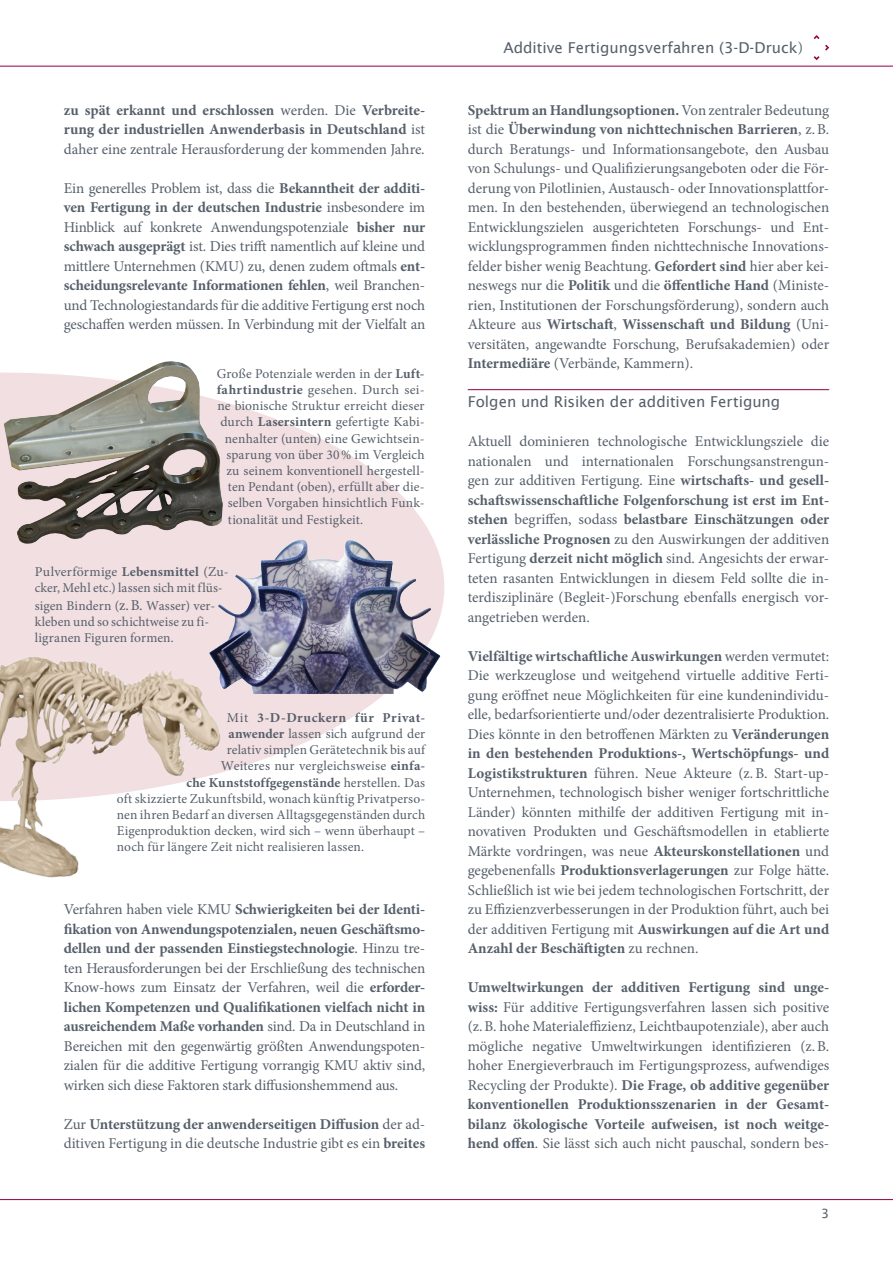
<style>
.page{position:relative;width:893px;height:1263px;background:#fff}
.page>*{position:absolute;margin:0;border:0;box-sizing:border-box;transform-origin:0 0}
.t1{font:15px/19.5px "Minion Pro";letter-spacing:-.005em;color:#565f6a;text-align:justify}
.t2{font:700 15px/19.5px "Minion Pro";color:#565f6a;text-align:justify}
.t3{font:15px "Lucida Sans";color:#565f6a}
.t4{font:13.5px/16.2px "Minion Pro";letter-spacing:.01em;color:#565f6a}
.t5{font:700 13.5px "Minion Pro";letter-spacing:.015em;color:#565f6a}
.t6{font:700 13.5px "Minion Pro";letter-spacing:.04em;color:#565f6a}
.t7{font:12.75px "Lucida Sans";color:#565f6a}
.s1{font-weight:400}
.s2{font-weight:700}
.s3{font-size:15px}
.s4{font-family:"Minion Pro"}
</style>
<div class="page">
<svg style="left:814px;top:56px;width:5px;height:4px"></svg>
<svg style="left:825px;top:45px;width:4px;height:6px"></svg>
<svg style="left:814px;top:35px;width:5px;height:4px"></svg>
<hr style="left:0;top:66px;width:893px;height:1px;background:#940042">
<hr style="left:0;top:1199px;width:893px;height:1px;background:#940042">
<hr style="left:468px;top:389px;width:361px;height:1px;background:#940042">
<svg style="left:0;top:372px;width:433px;height:400px;fill:#f2dfe1"></svg>
<img style="left:205px;top:538px;width:239px;height:156px">
<img style="left:0;top:653px;width:225px;height:225px">
<img style="left:1px;top:361px;width:236px;height:185px">
<p class="t2" style="left:64px;top:100px;width:363px">zu spät erkannt und erschlossen <span class="s1">werden. Die</span> Verbreite&shy;rung der industriellen Anwenderbasis in Deutschland <span class="s1">ist daher eine zentrale Herausforderung der kommenden Jahre.</span></p>
<p class="t1" style="left:64px;top:178px;width:363px">Ein generelles Problem ist, dass die <span class="s2">Bekanntheit der additi&shy;ven Fertigung in der deutschen Industrie</span> insbesondere im Hinblick auf konkrete Anwendungspotenziale <span class="s2">bisher nur schwach ausgeprägt</span> ist. Dies trifft namentlich auf kleine und mittlere Unternehmen (KMU) zu, denen zudem oftmals <span class="s2">ent&shy;scheidungsrelevante Informationen fehlen</span>, weil Branchen&shy;und Technologiestandards für die additive Fertigung erst noch geschaffen werden müssen. In Verbindung mit der Vielfalt an</p>
<p class="t4" style="left:217px;top:365px;width:209px">Große Potenziale werden in der <span class="s2">Luft-</span></p>
<p class="t4" style="left:217px;top:382px;width:209px"><span class="s2">fahrtindustrie</span> gesehen. Durch sei-</p>
<p class="t4" style="left:217px;top:398px;width:209px">ne bionische Struktur erreicht dieser</p>
<p class="t4" style="left:220px;top:414px;width:206px">durch <span class="s2">Lasersintern</span> gefertigte Kabi-</p>
<p class="t4" style="left:225px;top:430px;width:201px">nenhalter (unten) eine Gewichtsein-</p>
<p class="t4" style="left:226px;top:446px;width:200px">sparung von über 30% im Vergleich</p>
<p class="t4" style="left:226px;top:463px;width:200px">zu seinem konventionell hergestell-</p>
<p class="t4" style="left:228px;top:479px;width:198px">ten Pendant (oben), erfüllt aber die-</p>
<p class="t4" style="left:228px;top:495px;width:198px">selben Vorgaben hinsichtlich Funk-</p>
<p class="t4" style="left:228px;top:511px;width:137px">tionalität und Festigkeit.</p>
<p class="t4" style="left:35px;top:563px;width:195px">Pulverförmige <span class="s2">Lebensmittel</span> (Zu&shy;cker, Mehl etc.) lassen sich mit flüs-</p>
<p class="t4" style="left:35px;top:598px;width:182px">sigen Bindern (<span class="s3">z.B.</span> Wasser) ver&shy;kleben und so schichtweise zu fi&shy;ligranen Figuren formen.</p>
<p class="t6" style="left:227px;top:708px;width:200px"><span class="s1">Mit</span> 3-D-Druckern für Privat-</p>
<p class="t4" style="left:228px;top:725px;width:198px"><span class="s2">anwender</span> lassen sich aufgrund der</p>
<p class="t4" style="left:227px;top:742px;width:200px">relativ simplen Gerätetechnik bis auf</p>
<p class="t4" style="left:221px;top:758px;width:206px">Weiteres nur vergleichsweise <span class="s2">einfa-</span></p>
<p class="t5" style="left:186px;top:773px;width:240px">che Kunststoffgegenstände <span class="s1">herstellen. Das</span></p>
<p class="t4" style="left:117px;top:790px;width:310px">oft skizzierte Zukunftsbild, wonach künftig Privatperso-</p>
<p class="t4" style="left:117px;top:806px;width:310px">nen ihren Bedarf an diversen Alltagsgegenständen durch</p>
<p class="t4" style="left:117px;top:823px;width:310px">Eigenproduktion decken, wird sich – wenn überhaupt –</p>
<p class="t4" style="left:117px;top:839px;width:249px">noch für längere Zeit nicht realisieren lassen.</p>
<p class="t1" style="left:64px;top:900px;width:363px">Verfahren haben viele KMU <span class="s2">Schwierigkeiten bei der Identi&shy;fikation von Anwendungspotenzialen, neuen Geschäftsmo&shy;dellen und der passenden Einstiegstechnologie</span>. Hinzu tre&shy;ten Herausforderungen bei der Erschließung des technischen Know-hows zum Einsatz der Verfahren, weil die <span class="s2">erforder&shy;lichen Kompetenzen und Qualifikationen vielfach nicht in ausreichendem Maße vorhanden</span> sind. Da in Deutschland in Bereichen mit den gegenwärtig größten Anwendungspoten&shy;zialen für die additive Fertigung vorrangig KMU aktiv sind, wirken sich diese Faktoren stark diffusionshemmend aus.</p>
<p class="t1" style="left:64px;top:1114px;width:363px">Zur <span class="s2">Unterstützung der anwenderseitigen Diffusion</span> der ad&shy;ditiven Fertigung in die deutsche Industrie gibt es ein <span class="s2">breites</span></p>
<p class="t3" style="left:503px;top:39px;width:301px">Additive Fertigungsverfahren (3-D-Druck<span class="s4">)</span></p>
<p class="t1" style="left:468px;top:100px;width:363px"><span class="s2">Spektrum an Handlungsoptionen.</span> Von zentraler Bedeutung ist die <span class="s2">Überwindung von nichttechnischen Barrieren</span>, z.B. durch Beratungs- und Informationsangebote, den Ausbau von Schulungs- und Qualifizierungsangeboten oder die För&shy;derung von Pilotlinien, Austausch- oder Innovationsplattfor&shy;men. In den bestehenden, überwiegend an technologischen Entwicklungszielen ausgerichteten Forschungs- und Ent&shy;wicklungsprogrammen finden nichttechnische Innovations&shy;felder bisher wenig Beachtung. <span class="s2">Gefordert sind</span> hier aber kei&shy;neswegs nur die <span class="s2">Politik</span> und die <span class="s2">öffentliche Hand</span> (Ministe&shy;rien, Institutionen der Forschungsförderung), sondern auch Akteure aus <span class="s2">Wirtschaft</span>, <span class="s2">Wissenschaft und Bildung</span> (Uni&shy;versitäten, angewandte Forschung, Berufsakademien) oder <span class="s2">Intermediäre</span> (Verbände, Kammern).</p>
<p class="t3" style="left:468px;top:393px;width:314px">Folgen und Risiken der additiven Fertigung</p>
<p class="t1" style="left:468px;top:432px;width:363px">Aktuell dominieren technologische Entwicklungsziele die nationalen und internationalen Forschungsanstrengun&shy;gen zur additiven Fertigung. Eine <span class="s2">wirtschafts- und gesell&shy;schaftswissenschaftliche Folgenforschung ist erst im Ent&shy;stehen</span> begriffen, sodass <span class="s2">belastbare Einschätzungen oder verlässliche Prognosen</span> zu den Auswirkungen der additiven Fertigung <span class="s2">derzeit nicht möglich</span> sind. Angesichts der erwar&shy;teten rasanten Entwicklungen in diesem Feld sollte die in&shy;terdisziplinäre (Begleit-)Forschung ebenfalls energisch vor&shy;angetrieben werden.</p>
<p class="t1" style="left:468px;top:646px;width:363px"><span class="s2">Vielfältige wirtschaftliche Auswirkungen</span> werden vermutet:<br>Die werkzeuglose und weitgehend virtuelle additive Ferti&shy;gung eröffnet neue Möglichkeiten für eine kundenindividu&shy;elle, bedarfsorientierte und/oder dezentralisierte Produktion.<br>Dies könnte in den betroffenen Märkten zu <span class="s2">Veränderungen in den bestehenden Produktions-, Wertschöpfungs- und Logistikstrukturen</span> führen. Neue Akteure (z.B. Start-up-Unternehmen, technologisch bisher weniger fortschrittliche Länder) könnten mithilfe der additiven Fertigung mit in&shy;novativen Produkten und Geschäftsmodellen in etablierte Märkte vordringen, was neue <span class="s2">Akteurskonstellationen</span> und gegebenenfalls <span class="s2">Produktionsverlagerungen</span> zur Folge hätte.<br>Schließlich ist wie bei jedem technologischen Fortschritt, der zu Effizienzverbesserungen in der Produktion führt, auch bei der additiven Fertigung mit <span class="s2">Auswirkungen auf die Art und Anzahl der Beschäftigten</span> zu rechnen.</p>
<p class="t1" style="left:468px;top:978px;width:363px"><span class="s2">Umweltwirkungen der additiven Fertigung sind unge&shy;wiss:</span> Für additive Fertigungsverfahren lassen sich positive (z.B. hohe Materialeffizienz, Leichtbaupotenziale), aber auch mögliche negative Umweltwirkungen identifizieren (z.B. hoher Energieverbrauch im Fertigungsprozess, aufwendiges Recycling der Produkte). <span class="s2">Die Frage, ob additive gegenüber konventionellen Produktionsszenarien in der Gesamt&shy;bilanz ökologische Vorteile aufweisen, ist noch weitge&shy;hend offen</span>. Sie lässt sich auch nicht pauschal, sondern bes-</p>
<p class="t7" style="left:821px;top:1206px;width:10px">3</p>
</div>
